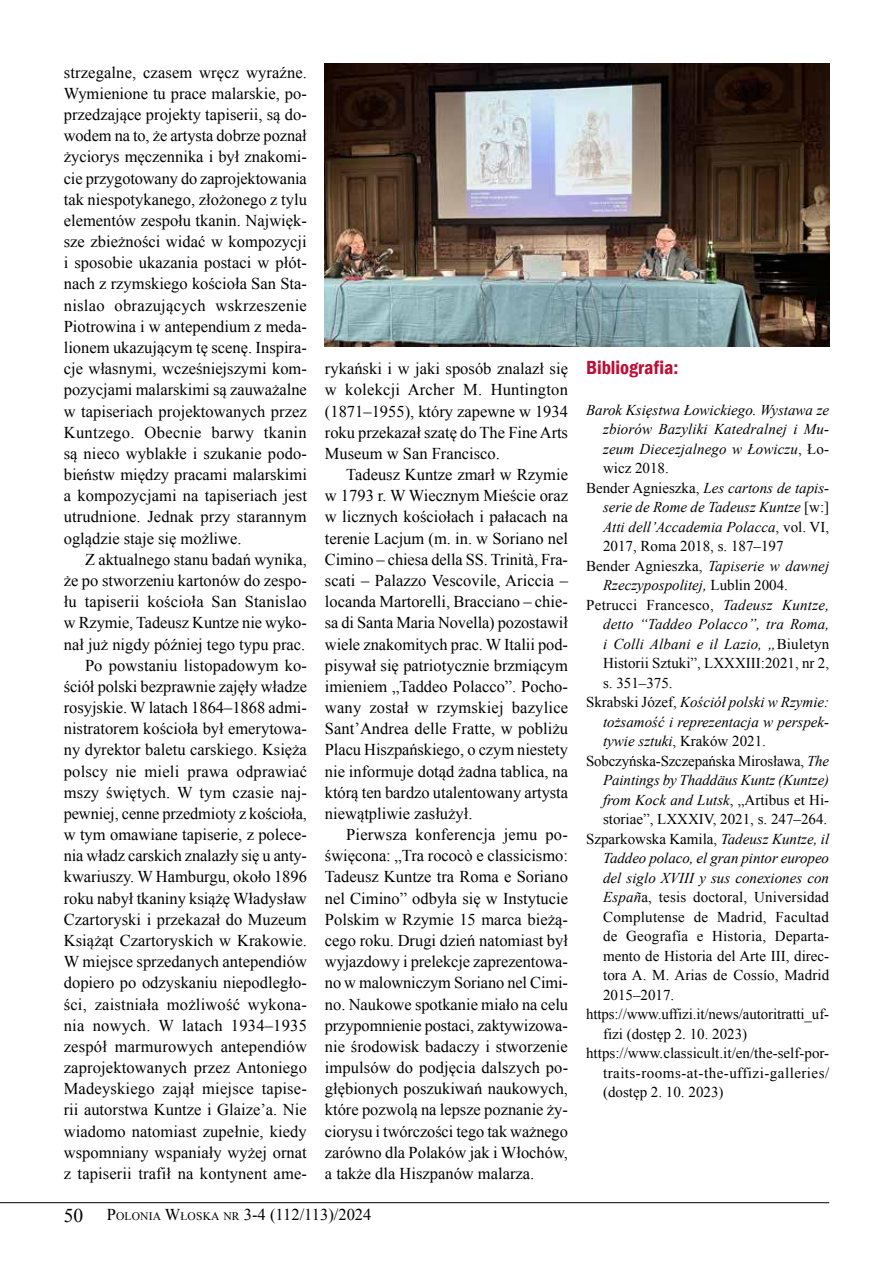
<style>
.page{position:relative;width:893px;height:1263px;background:#fff}
.page>*{position:absolute;margin:0;border:0;box-sizing:border-box;transform-origin:0 0}
.t1{font:600 condensed 19.5px "Franklin Gothic";color:#be0e37}
.t2{font:16.5px/21.1px "Times New Roman";color:#000;text-align:justify}
.t3{font:16.5px "Times New Roman";color:#000}
.t4{font:15px "Times New Roman";color:#000}
.t5{font:italic 15px "Times New Roman";color:#000}
.t6{font:15px "Times New Roman";letter-spacing:.02em;color:#000}
.t7{font:15px "Times New Roman";letter-spacing:.03em;color:#000}
.s1{font-size:19.5px}
.s2{font-size:11.55px}
.s3{font-style:normal}
.s4{font-style:italic}
</style>
<div class="page">
<hr style="left:0;top:1202px;width:829px;height:1px;background:#000">
<img style="left:325px;top:64px;width:504px;height:283px">
<p class="t2" style="left:64px;top:61px;width:245px">strzegalne, czasem wręcz wyraźne.<br>Wymienione tu prace malarskie, po&shy;przedzające projekty tapiserii, są do&shy;wodem na to, że artysta dobrze poznał życiorys męczennika i był znakomi&shy;cie przygotowany do zaprojektowania tak niespotykanego, złożonego z tylu elementów zespołu tkanin. Najwięk&shy;sze zbieżności widać w kompozycji i sposobie ukazania postaci w płót&shy;nach z rzymskiego kościoła San Sta&shy;nislao obrazujących wskrzeszenie Piotrowina i w antependium z meda&shy;lionem ukazującym tę scenę. Inspira&shy;cje własnymi, wcześniejszymi kom&shy;pozycjami malarskimi są zauważalne w tapiseriach projektowanych przez Kuntzego. Obecnie barwy tkanin są nieco wyblakłe i szukanie podo&shy;bieństw między pracami malarskimi a kompozycjami na tapiseriach jest utrudnione. Jednak przy starannym oglądzie staje się możliwe.</p>
<p class="t2" style="left:64px;top:548px;width:245px;text-align:right">Z aktualnego stanu badań wynika,<br>że po stworzeniu kartonów do zespo&shy;łu tapiserii kościoła San Stanislao w Rzymie, Tadeusz Kuntze nie wyko&shy;nał już nigdy później tego typu prac.<br>Po powstaniu listopadowym ko&shy;ściół polski bezprawnie zajęły władze rosyjskie. W latach 1864–1868 admi&shy;nistratorem kościoła był emerytowa&shy;ny dyrektor baletu carskiego. Księża polscy nie mieli prawa odprawiać mszy świętych. W tym czasie naj&shy;pewniej, cenne przedmioty z kościoła, w tym omawiane tapiserie, z polece&shy;nia władz carskich znalazły się u anty&shy;kwariuszy. W Hamburgu, około 1896 roku nabył tkaniny książę Władysław Czartoryski i przekazał do Muzeum Książąt Czartoryskich w Krakowie.<br>W miejsce sprzedanych antependiów dopiero po odzyskaniu niepodległo&shy;ści, zaistniała możliwość wykona&shy;nia nowych. W latach 1934–1935 zespół marmurowych antependiów zaprojektowanych przez Antoniego Madeyskiego zajął miejsce tapise&shy;rii autorstwa Kuntze i Glaize’a. Nie wiadomo natomiast zupełnie, kiedy wspomniany wspaniały wyżej ornat z tapiserii trafił na kontynent ame-</p>
<p class="t2" style="left:325px;top:358px;width:245px">rykański i w jaki sposób znalazł się w kolekcji Archer M. Huntington (1871–1955), który zapewne w 1934 roku przekazał szatę do The Fine Arts Museum w San Francisco.</p>
<p class="t2" style="left:325px;top:464px;width:245px;text-indent:21px">Tadeusz Kuntze zmarł w Rzymie w 1793 r. W Wiecznym Mieście oraz w licznych kościołach i pałacach na terenie Lacjum (m. in. w Soriano nel Cimino – chiesa della SS. Trinità, Fra&shy;scati – Palazzo Vescovile, Ariccia – locanda Martorelli, Bracciano – chie&shy;sa di Santa Maria Novella) pozostawił wiele znakomitych prac. W Italii pod&shy;pisywał się patriotycznie brzmiącym imieniem „Taddeo Polacco”. Pocho&shy;wany został w rzymskiej bazylice Sant’Andrea delle Fratte, w pobliżu Placu Hiszpańskiego, o czym niestety nie informuje dotąd żadna tablica, na którą ten bardzo utalentowany artysta niewątpliwie zasłużył.</p>
<p class="t2" style="left:325px;top:824px;width:245px;text-indent:21px">Pierwsza konferencja jemu po&shy;święcona: „Tra rococò e classicismo:<br>Tadeusz Kuntze tra Roma e Soriano nel Cimino” odbyła się w Instytucie Polskim w Rzymie 15 marca bieżą&shy;cego roku. Drugi dzień natomiast był wyjazdowy i prelekcje zaprezentowa&shy;no w malowniczym Soriano nel Cimi&shy;no. Naukowe spotkanie miało na celu przypomnienie postaci, zaktywizowa&shy;nie środowisk badaczy i stworzenie impulsów do podjęcia dalszych po&shy;głębionych poszukiwań naukowych, które pozwolą na lepsze poznanie ży&shy;ciorysu i twórczości tego tak ważnego zarówno dla Polaków jak i Włochów, a także dla Hiszpanów malarza.</p>
<p class="t3" style="left:64px;top:1203px;width:309px"><span class="s1">50</span> P<span class="s2">OLONIA</span> W<span class="s2">ŁOSKA NR</span> 3-4 (112/113)/2024</p>
<p class="t1" style="left:586px;top:355px;width:94px">Bibliografia:</p>
<p class="t5" style="left:586px;top:400px;width:245px">Barok Księstwa Łowickiego. Wystawa ze</p>
<p class="t5" style="left:603px;top:419px;width:228px">zbiorów Bazyliki Katedralnej i Mu-</p>
<p class="t5" style="left:603px;top:439px;width:228px">zeum Diecezjalnego w Łowiczu<span class="s3">, Ło-</span></p>
<p class="t4" style="left:603px;top:458px;width:67px">wicz 2018.</p>
<p class="t5" style="left:586px;top:478px;width:245px"><span class="s3">Bender Agnieszka,</span> Les cartons de tapis-</p>
<p class="t5" style="left:603px;top:497px;width:228px">serie de Rome de Tadeusz Kuntze <span class="s3">[w:]</span></p>
<p class="t5" style="left:603px;top:517px;width:228px">Atti dell’Accademia Polacca<span class="s3">, vol. VI,</span></p>
<p class="t4" style="left:603px;top:536px;width:182px">2017, Roma 2018, s. 187–197</p>
<p class="t4" style="left:586px;top:556px;width:245px">Bender Agnieszka, <span class="s4">Tapiserie w dawnej</span></p>
<p class="t5" style="left:603px;top:575px;width:186px">Rzeczypospolitej, <span class="s3">Lublin 2004.</span></p>
<p class="t6" style="left:586px;top:595px;width:245px">Petrucci Francesco, <span class="s4">Tadeusz Kuntze,</span></p>
<p class="t5" style="left:603px;top:614px;width:228px">detto “Taddeo Polacco”, tra Roma,</p>
<p class="t5" style="left:603px;top:634px;width:228px">i Colli Albani e il Lazio, „<span class="s3">Biuletyn</span></p>
<p class="t4" style="left:603px;top:653px;width:228px">Historii Sztuki”, LXXXIII:2021, nr 2,</p>
<p class="t4" style="left:603px;top:673px;width:71px">s. 351–375.</p>
<p class="t5" style="left:586px;top:692px;width:245px"><span class="s3">Skrabski Józef,</span> Kościół polski w Rzymie:</p>
<p class="t5" style="left:603px;top:712px;width:228px">tożsamość i reprezentacja w perspek-</p>
<p class="t4" style="left:603px;top:731px;width:164px"><span class="s4">tywie sztuki</span>, Kraków 2021.</p>
<p class="t4" style="left:586px;top:751px;width:245px">Sobczyńska-Szczepańska Mirosława, <span class="s4">The</span></p>
<p class="t5" style="left:603px;top:770px;width:228px">Paintings by Thaddäus Kuntz (Kuntze)</p>
<p class="t5" style="left:603px;top:790px;width:228px">from Kock and Lutsk<span class="s3">, „Artibus et Hi-</span></p>
<p class="t4" style="left:603px;top:809px;width:226px">storiae”, LXXXIV, 2021, s. 247–264.</p>
<p class="t4" style="left:586px;top:829px;width:245px">Szparkowska Kamila, <span class="s4">Tadeusz Kuntze, il</span></p>
<p class="t5" style="left:603px;top:848px;width:228px">Taddeo polaco, el gran pintor europeo</p>
<p class="t5" style="left:603px;top:868px;width:227px">del siglo XVIII y sus conexiones con</p>
<p class="t4" style="left:603px;top:887px;width:228px"><span class="s4">Españ</span>a, tesis doctoral, Universidad</p>
<p class="t6" style="left:603px;top:907px;width:227px">Complutense de Madrid, Facultad</p>
<p class="t4" style="left:603px;top:926px;width:228px">de Geografía e Historia, Departa-</p>
<p class="t4" style="left:603px;top:946px;width:228px">mento de Historia del Arte III, direc-</p>
<p class="t4" style="left:603px;top:965px;width:228px">tora A. M. Arias de Cossío, Madrid</p>
<p class="t4" style="left:603px;top:985px;width:73px">2015–2017.</p>
<p class="t4" style="left:586px;top:1004px;width:245px">https://www.uffizi.it/news/autoritratti_uf-</p>
<p class="t4" style="left:603px;top:1024px;width:146px">fizi (dostęp 2. 10. 2023)</p>
<p class="t4" style="left:586px;top:1043px;width:245px">https://www.classicult.it/en/the-self-por-</p>
<p class="t7" style="left:603px;top:1063px;width:228px">traits-rooms-at-the-uffizi-galleries/</p>
<p class="t4" style="left:603px;top:1082px;width:122px">(dostęp 2. 10. 2023)</p>
</div>
